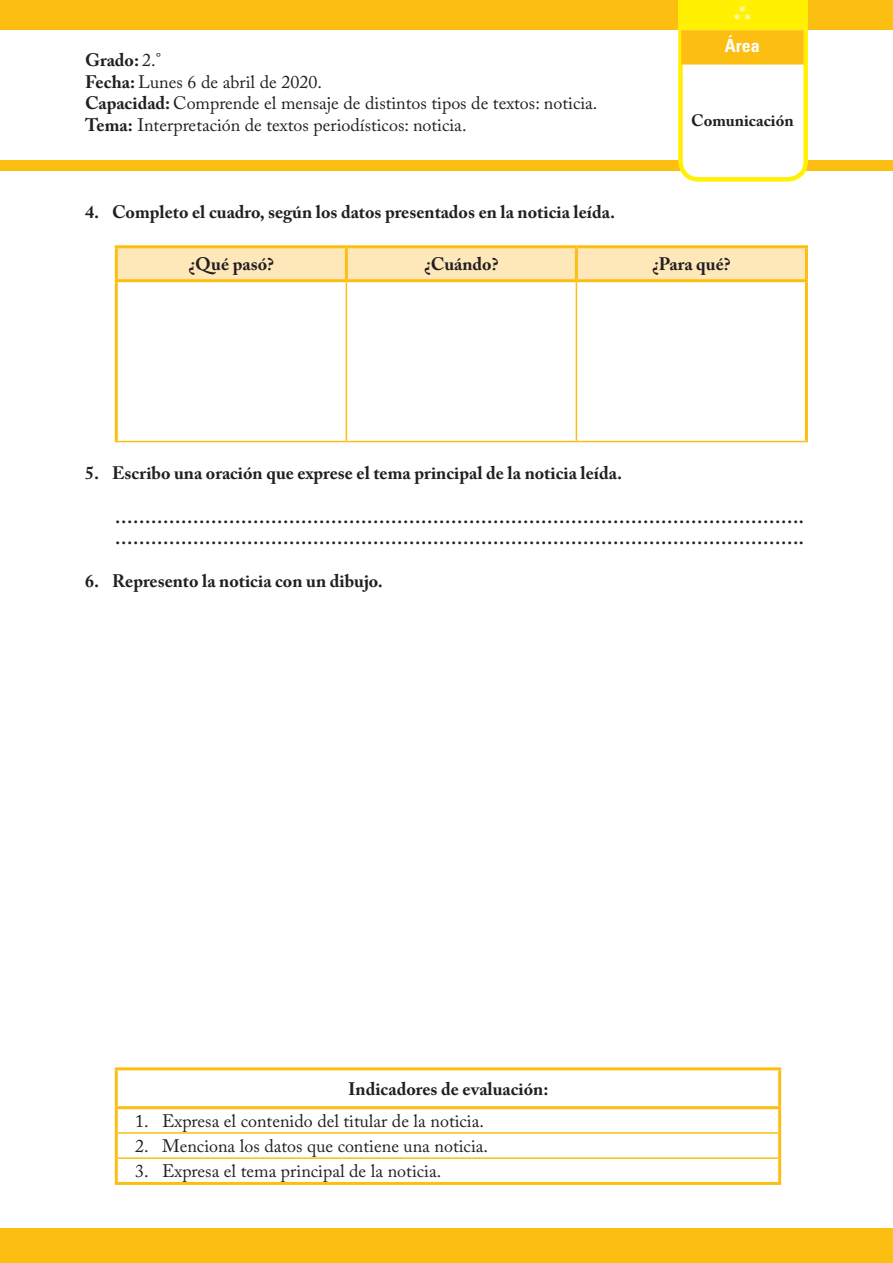
<style>
.page{position:relative;width:893px;height:1263px;background:#fff}
.page>*{position:absolute;margin:0;border:0;box-sizing:border-box;transform-origin:0 0}
.t1{font:700 18px/21.6px "Adobe Caslon Pro";color:#231f20}
.t2{font:18px/21.6px "Adobe Caslon Pro";color:#231f20}
.t3{font:700 condensed 18px "Univers LT Std";color:#fff}
.t4{font:18px "Adobe Caslon Pro";color:#fff}
.t5{font:700 16.5px "Adobe Caslon Pro";color:#231f20}
.s1{font-weight:700}
</style>
<div class="page">
<div style="left:0;top:160px;width:893px;height:11px;background:#fdbe12"></div>
<div style="left:0;top:0;width:893px;height:30px;background:#fdbe12"></div>
<div style="left:0;top:1228px;width:893px;height:35px;background:#fdbe12"></div>
<svg style="left:678px;top:0;width:130px;height:182px"></svg>
<div style="left:681px;top:30px;width:123px;height:35px;background:#fdbe12;border:2px solid #fdbe12"></div>
<div style="left:118px;top:248px;width:687px;height:31px;background:#fee8ba"></div>
<hr style="left:115px;top:245px;width:231px;height:3px;background:#fdbe12">
<hr style="left:115px;top:248px;width:3px;height:31px;background:#fdbe12">
<hr style="left:346px;top:245px;width:230px;height:3px;background:#fdbe12">
<hr style="left:345px;top:248px;width:3px;height:31px;background:#fdbe12">
<hr style="left:576px;top:245px;width:232px;height:3px;background:#fdbe12">
<hr style="left:575px;top:248px;width:3px;height:31px;background:#fdbe12">
<hr style="left:805px;top:248px;width:3px;height:31px;background:#fdbe12">
<hr style="left:115px;top:279px;width:231px;height:3px;background:#fdbe12">
<hr style="left:115px;top:282px;width:3px;height:159px;background:#fdbe12">
<hr style="left:346px;top:279px;width:230px;height:3px;background:#fdbe12">
<hr style="left:576px;top:279px;width:232px;height:3px;background:#fdbe12">
<hr style="left:805px;top:282px;width:3px;height:159px;background:#fdbe12">
<hr style="left:346px;top:282px;width:1px;height:159px;background:#fdbe12">
<hr style="left:576px;top:282px;width:1px;height:159px;background:#fdbe12">
<hr style="left:115px;top:441px;width:231px;height:1px;background:#fdbe12">
<hr style="left:346px;top:441px;width:230px;height:1px;background:#fdbe12">
<hr style="left:576px;top:441px;width:232px;height:1px;background:#fdbe12">
<hr style="left:115px;top:1106px;width:666px;height:3px;background:#fdbe12">
<hr style="left:115px;top:1067px;width:666px;height:3px;background:#fdbe12">
<hr style="left:115px;top:1070px;width:3px;height:36px;background:#fdbe12">
<hr style="left:778px;top:1070px;width:3px;height:36px;background:#fdbe12">
<hr style="left:115px;top:1109px;width:3px;height:24px;background:#fdbe12">
<hr style="left:778px;top:1109px;width:3px;height:24px;background:#fdbe12">
<hr style="left:115px;top:1133px;width:3px;height:25px;background:#fdbe12">
<hr style="left:778px;top:1133px;width:3px;height:25px;background:#fdbe12">
<hr style="left:115px;top:1158px;width:3px;height:24px;background:#fdbe12">
<hr style="left:778px;top:1158px;width:3px;height:24px;background:#fdbe12">
<hr style="left:115px;top:1182px;width:666px;height:3px;background:#fdbe12">
<hr style="left:118px;top:1132px;width:660px;height:2px;background:#fdbe12">
<hr style="left:118px;top:1157px;width:660px;height:2px;background:#fdbe12">
<p class="t4" style="left:739px;top:3px;width:7px">*</p>
<p class="t2" style="left:85px;top:49px;width:514px"><span class="s1">Grado:</span> 2.°<br><span class="s1">Fecha:</span> Lunes 6 de abril de 2020.<br><span class="s1">Capacidad:</span> Comprende el mensaje de distintos tipos de textos: noticia.<br><span class="s1">Tema:</span> Interpretación de textos periodísticos: noticia.</p>
<p class="t4" style="left:734px;top:11px;width:18px">* *</p>
<p class="t3" style="left:725px;top:35px;width:36px">Área</p>
<p class="t5" style="left:691px;top:111px;width:104px">Comunicación</p>
<p class="t1" style="left:85px;top:201px;width:531px">4. Completo el cuadro, según los datos presentados en la noticia leída.</p>
<p class="t1" style="left:189px;top:253px;width:87px">¿Qué pasó?</p>
<p class="t1" style="left:424px;top:253px;width:76px">¿Cuándo?</p>
<p class="t1" style="left:652px;top:253px;width:80px">¿Para qué?</p>
<p class="t1" style="left:85px;top:462px;width:539px">5. Escribo una oración que exprese el tema principal de la noticia leída.</p>
<p class="t1" style="left:115px;top:506px;width:691px">……………………………………………………………………………………………………. …………………………………………………………………………………………………….</p>
<p class="t1" style="left:85px;top:570px;width:299px">6. Represento la noticia con un dibujo.</p>
<p class="t1" style="left:348px;top:1078px;width:202px">Indicadores de evaluación:</p>
<p class="t2" style="left:135px;top:1110px;width:350px">1. Expresa el contenido del titular de la noticia.</p>
<p class="t2" style="left:135px;top:1135px;width:354px">2. Menciona los datos que contiene una noticia.</p>
<p class="t2" style="left:135px;top:1160px;width:308px">3. Expresa el tema principal de la noticia.</p>
</div>
